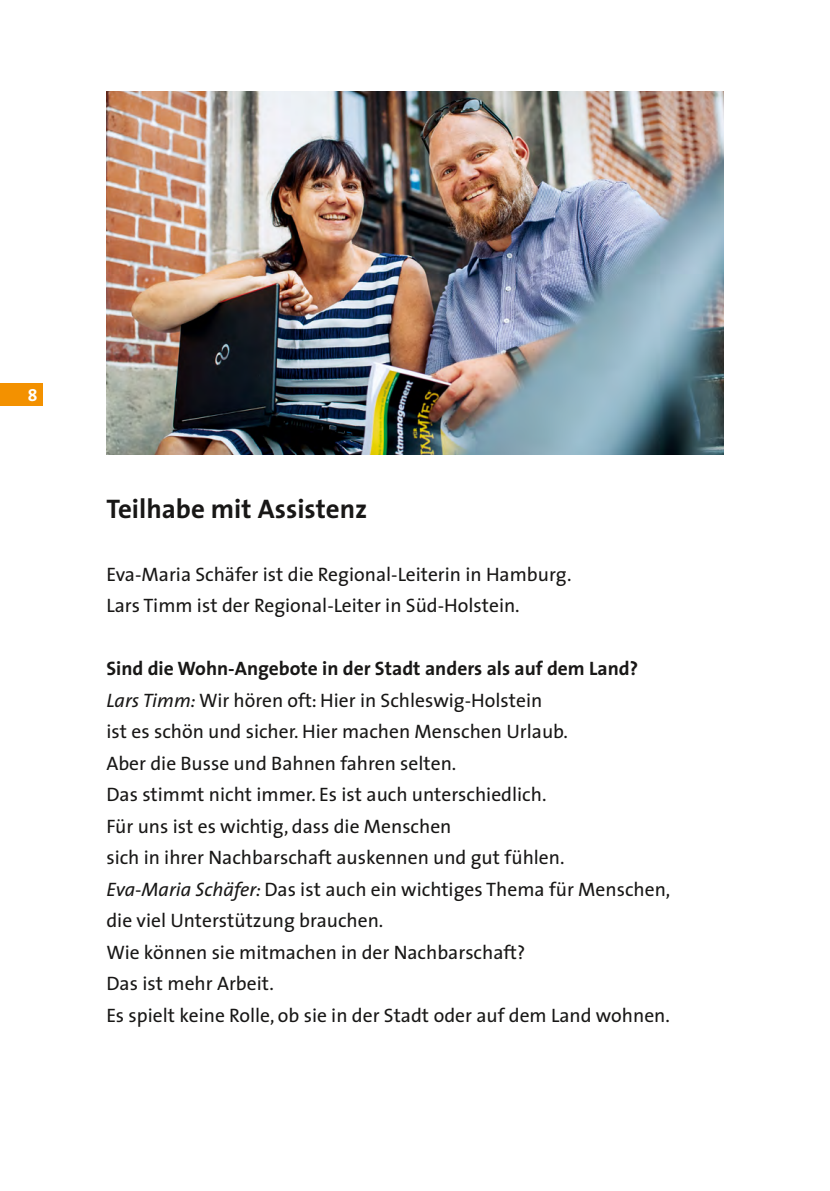
<style>
.page{position:relative;width:830px;height:1191px;background:#fff}
.page>*{position:absolute;margin:0;border:0;box-sizing:border-box;transform-origin:0 0}
.t1{font:700 27px "The Sans";color:#181716}
.t2{font:19.5px/31.5px "The Sans";color:#181716}
.t3{font:17.4px "The Sans Bold Caps";color:#fff}
.s1{font-weight:700}
.s2{font-style:italic}
</style>
<div class="page">
<div style="left:0;top:383px;width:43px;height:22px;background:#f39100"></div>
<img style="left:106px;top:91px;width:617px;height:363px">
<p class="t3" style="left:28px;top:380px;width:11px">8</p>
<h2 class="t1" style="left:106px;top:486px;width:262px">Teilhabe mit Assistenz</h2>
<p class="t2" style="left:106px;top:557px;width:466px">Eva-Maria Schäfer ist die Regional-Leiterin in Hamburg.<br>Lars Timm ist der Regional-Leiter in Süd-Holstein.</p>
<p class="t2" style="left:106px;top:652px;width:565px"><span class="s1">Sind die Wohn-Angebote in der Stadt anders als auf dem Land?<br></span><span class="s2">Lars Timm:</span> Wir hören oft: Hier in Schleswig-Holstein<br>ist es schön und sicher. Hier machen Menschen Urlaub.<br>Aber die Busse und Bahnen fahren selten.<br>Das stimmt nicht immer. Es ist auch unterschiedlich.<br>Für uns ist es wichtig, dass die Menschen<br>sich in ihrer Nachbarschaft auskennen und gut fühlen.<br><span class="s2">Eva-Maria Schäfer:</span> Das ist auch ein wichtiges Thema für Menschen, die viel Unterstützung brauchen.<br>Wie können sie mitmachen in der Nachbarschaft?<br>Das ist mehr Arbeit.<br>Es spielt keine Rolle, ob sie in der Stadt oder auf dem Land wohnen.</p>
</div>
